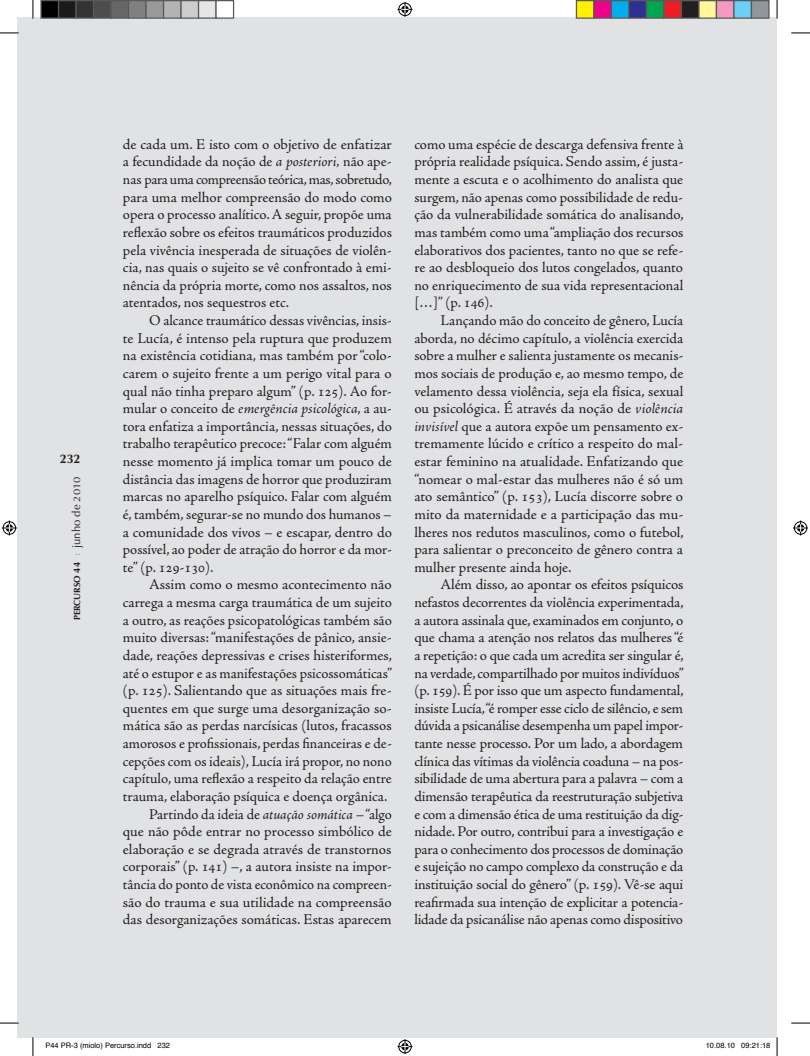
<style>
.page{position:relative;width:810px;height:1056px;background:#fff}
.page>*{position:absolute;margin:0;border:0;box-sizing:border-box;transform-origin:0 0}
.t1{font:15px/17.6px "Adobe Jenson Pro";letter-spacing:-.005em;color:#231f20;text-align:justify}
.t2{font:700 12.5px "Optima LT Std";color:#231f20}
.t3{font:9px "Optima LT Std Bold SC800";color:#231f20}
.t4{font:7.5px "Helvetica";color:#000}
.s1{font-size:9.38px}
.s2{font-family:"Adobe Jenson Pro";font-size:11.25px;color:#939598}
.s3{font-family:"Optima LT Std";font-size:11.25px}
.s4{font-family:"Optima LT Std";font-size:9.62px}
.s5{font-style:italic}
</style>
<div class="page">
<div style="left:18px;top:18px;width:759px;height:1020px;background:#e1e2e4"></div>
<svg style="left:0;top:32px;width:19px;height:2px"></svg>
<svg style="left:791px;top:32px;width:19px;height:2px"></svg>
<svg style="left:0;top:1022px;width:19px;height:2px"></svg>
<svg style="left:791px;top:1022px;width:19px;height:2px"></svg>
<svg style="left:32px;top:0;width:2px;height:19px"></svg>
<svg style="left:32px;top:1037px;width:2px;height:19px"></svg>
<svg style="left:776px;top:0;width:2px;height:19px"></svg>
<svg style="left:397px;top:2px;width:15px;height:15px"></svg>
<svg style="left:397px;top:1039px;width:15px;height:15px"></svg>
<svg style="left:2px;top:520px;width:15px;height:15px"></svg>
<svg style="left:793px;top:520px;width:15px;height:15px"></svg>
<div style="left:41px;top:1px;width:18px;height:17px;background:#000"></div>
<div style="left:40px;top:0;width:19px;height:19px;border:1px solid #595959"></div>
<div style="left:59px;top:1px;width:17px;height:17px;background:#1a1a1a"></div>
<div style="left:58px;top:0;width:19px;height:19px;border:1px solid #595959"></div>
<div style="left:76px;top:1px;width:18px;height:17px;background:#333"></div>
<div style="left:75px;top:0;width:19px;height:19px;border:1px solid #595959"></div>
<div style="left:94px;top:1px;width:17px;height:17px;background:#4d4d4d"></div>
<div style="left:93px;top:0;width:19px;height:19px;border:1px solid #595959"></div>
<div style="left:111px;top:1px;width:18px;height:17px;background:#666"></div>
<div style="left:110px;top:0;width:19px;height:19px;border:1px solid #595959"></div>
<div style="left:129px;top:1px;width:17px;height:17px;background:#808080"></div>
<div style="left:128px;top:0;width:19px;height:19px;border:1px solid #595959"></div>
<div style="left:146px;top:1px;width:18px;height:17px;background:#999"></div>
<div style="left:145px;top:0;width:19px;height:19px;border:1px solid #595959"></div>
<div style="left:164px;top:1px;width:17px;height:17px;background:#b3b3b3"></div>
<div style="left:163px;top:0;width:19px;height:19px;border:1px solid #595959"></div>
<div style="left:181px;top:1px;width:18px;height:17px;background:#ccc"></div>
<div style="left:180px;top:0;width:19px;height:19px;border:1px solid #595959"></div>
<div style="left:199px;top:1px;width:17px;height:17px;background:#e6e6e6"></div>
<div style="left:198px;top:0;width:19px;height:19px;border:1px solid #595959"></div>
<div style="left:215px;top:0;width:19px;height:19px;border:1px solid #595959"></div>
<div style="left:576px;top:1px;width:18px;height:17px;background:#fff101"></div>
<div style="left:576px;top:0;width:19px;height:19px;border:1px solid #595959"></div>
<div style="left:594px;top:1px;width:17px;height:17px;background:#ed028c"></div>
<div style="left:593px;top:0;width:19px;height:19px;border:1px solid #595959"></div>
<div style="left:611px;top:1px;width:18px;height:17px;background:#00aeef"></div>
<div style="left:611px;top:0;width:19px;height:19px;border:1px solid #595959"></div>
<div style="left:629px;top:1px;width:17px;height:17px;background:#2e3092"></div>
<div style="left:628px;top:0;width:19px;height:19px;border:1px solid #595959"></div>
<div style="left:646px;top:1px;width:18px;height:17px;background:#00a54f"></div>
<div style="left:646px;top:0;width:19px;height:19px;border:1px solid #595959"></div>
<div style="left:664px;top:1px;width:17px;height:17px;background:#ee1d23"></div>
<div style="left:663px;top:0;width:19px;height:19px;border:1px solid #595959"></div>
<div style="left:681px;top:1px;width:18px;height:17px;background:#231f20"></div>
<div style="left:681px;top:0;width:19px;height:19px;border:1px solid #595959"></div>
<div style="left:699px;top:1px;width:17px;height:17px;background:#fff79a"></div>
<div style="left:698px;top:0;width:19px;height:19px;border:1px solid #595959"></div>
<div style="left:716px;top:1px;width:18px;height:17px;background:#f499c2"></div>
<div style="left:716px;top:0;width:19px;height:19px;border:1px solid #595959"></div>
<div style="left:734px;top:1px;width:17px;height:17px;background:#6bcff6"></div>
<div style="left:733px;top:0;width:19px;height:19px;border:1px solid #595959"></div>
<div style="left:751px;top:1px;width:18px;height:17px;background:#939598"></div>
<div style="left:751px;top:0;width:19px;height:19px;border:1px solid #595959"></div>
<svg style="left:776px;top:1037px;width:2px;height:19px"></svg>
<p class="t2" style="left:60px;top:451px;width:22px">232</p>
<p class="t3" style="left:72px;top:620px;width:145px;rotate:-90deg">percurso <span class="s1">44</span> <span class="s2">:</span> <span class="s3">junho de</span> <span class="s4">2010</span></p>
<p class="t1" style="left:123px;top:135px;width:271px">de cada um. E isto com o objetivo de enfatizar a fecundidade da noção de <span class="s5">a posteriori,</span> não ape&shy;nas para uma compreensão teórica, mas, sobretudo, para uma melhor compreensão do modo como opera o processo analítico. A seguir, propõe uma reflexão sobre os efeitos traumáticos produzidos pela vivência inesperada de situações de violên&shy;cia, nas quais o sujeito se vê confrontado à emi&shy;nência da própria morte, como nos assaltos, nos atentados, nos sequestros etc.</p>
<p class="t1" style="left:123px;top:312px;width:271px;text-indent:26px">O alcance traumático dessas vivências, insis&shy;te Lucía, é intenso pela ruptura que produzem na existência cotidiana, mas também por “colo&shy;carem o sujeito frente a um perigo vital para o qual não tinha preparo algum” (p. 125). Ao for&shy;mular o conceito de <span class="s5">emergência psicológica</span>, a au&shy;tora enfatiza a importância, nessas situações, do trabalho terapêutico precoce: “Falar com alguém nesse momento já implica tomar um pouco de distância das imagens de horror que produziram marcas no aparelho psíquico. Falar com alguém é, também, segurar-se no mundo dos humanos – a comunidade dos vivos – e escapar, dentro do possível, ao poder de atração do horror e da mor&shy;te” (p. 129-130).</p>
<p class="t1" style="left:149px;top:576px;width:244px">Assim como o mesmo acontecimento não</p>
<p class="t1" style="left:123px;top:594px;width:270px">carrega a mesma carga traumática de um sujeito</p>
<p class="t1" style="left:123px;top:611px;width:270px">a outro, as reações psicopatológicas também são</p>
<p class="t1" style="left:123px;top:629px;width:270px">muito diversas: “manifestações de pânico, ansie-</p>
<p class="t1" style="left:123px;top:647px;width:271px">dade, reações depressivas e crises histeriformes,</p>
<p class="t1" style="left:123px;top:664px;width:271px">até o estupor e as manifestações psicossomáticas”</p>
<p class="t1" style="left:123px;top:682px;width:270px">(p. 125). Salientando que as situações mais fre-</p>
<p class="t1" style="left:123px;top:699px;width:270px">quentes em que surge uma desorganização so-</p>
<p class="t1" style="left:123px;top:717px;width:270px">mática são as perdas narcísicas (lutos, fracassos</p>
<p class="t1" style="left:123px;top:735px;width:270px">amorosos e profissionais, perdas financeiras e de-</p>
<p class="t1" style="left:123px;top:752px;width:270px">cepções com os ideais), Lucía irá propor, no nono</p>
<p class="t1" style="left:123px;top:770px;width:270px">capítulo, uma reflexão a respeito da relação entre</p>
<p class="t1" style="left:123px;top:788px;width:266px">trauma, elaboração psíquica e doença orgânica.</p>
<p class="t1" style="left:149px;top:805px;width:244px">Partindo da ideia de <span class="s5">atuação somática</span> – “algo</p>
<p class="t1" style="left:123px;top:823px;width:271px">que não pôde entrar no processo simbólico de</p>
<p class="t1" style="left:123px;top:840px;width:270px">elaboração e se degrada através de transtornos</p>
<p class="t1" style="left:123px;top:858px;width:270px">corporais” (p. 141) –, a autora insiste na impor-</p>
<p class="t1" style="left:123px;top:876px;width:270px">tância do ponto de vista econômico na compreen-</p>
<p class="t1" style="left:123px;top:893px;width:270px">são do trauma e sua utilidade na compreensão</p>
<p class="t1" style="left:123px;top:911px;width:270px">das desorganizações somáticas. Estas aparecem</p>
<p class="t1" style="left:414px;top:135px;width:271px">como uma espécie de descarga defensiva frente à própria realidade psíquica. Sendo assim, é justa&shy;mente a escuta e o acolhimento do analista que surgem, não apenas como possibilidade de redu&shy;ção da vulnerabilidade somática do analisando, mas também como uma “ampliação dos recursos elaborativos dos pacientes, tanto no que se refe&shy;re ao desbloqueio dos lutos congelados, quanto no enriquecimento de sua vida representacional […]” (p. 146).</p>
<p class="t1" style="left:414px;top:312px;width:271px;text-align:left;text-indent:26px">Lançando mão do conceito de gênero, Lucía aborda, no décimo capítulo, a violência exercida sobre a mulher e salienta justamente os mecanis&shy;mos sociais de produção e, ao mesmo tempo, de velamento dessa violência, seja ela física, sexual ou psicológica. É através da noção de <span class="s5">violência invisível</span> que a autora expõe um pensamento ex&shy;tremamente lúcido e crítico a respeito do mal&shy;estar feminino na atualidade. Enfatizando que “nomear o mal-estar das mulheres não é só um ato semântico” (p. 153), Lucía discorre sobre o mito da maternidade e a participação das mu&shy;lheres nos redutos masculinos, como o futebol, para salientar o preconceito de gênero contra a mulher presente ainda hoje.</p>
<p class="t1" style="left:414px;top:576px;width:271px;text-indent:26px">Além disso, ao apontar os efeitos psíquicos nefastos decorrentes da violência experimentada, a autora assinala que, examinados em conjunto, o que chama a atenção nos relatos das mulheres “é a repetição: o que cada um acredita ser singular é, na verdade, compartilhado por muitos indivíduos” (p. 159). É por isso que um aspecto fundamental, insiste Lucía, “é romper esse ciclo de silêncio, e sem dúvida a psicanálise desempenha um papel impor&shy;tante nesse processo. Por um lado, a abordagem clínica das vítimas da violência coaduna – na pos&shy;sibilidade de uma abertura para a palavra – com a dimensão terapêutica da reestruturação subjetiva e com a dimensão ética de uma restituição da dig&shy;nidade. Por outro, contribui para a investigação e para o conhecimento dos processos de dominação e sujeição no campo complexo da construção e da instituição social do gênero” (p. 159). Vê-se aqui reafirmada sua intenção de explicitar a potencia&shy;lidade da psicanálise não apenas como dispositivo</p>
<p class="t4" style="left:45px;top:1040px;width:126px">P44 PR-3 (miolo) Percurso.indd 232</p>
<p class="t4" style="left:706px;top:1040px;width:66px">10.08.10 09:21:18</p>
</div>
